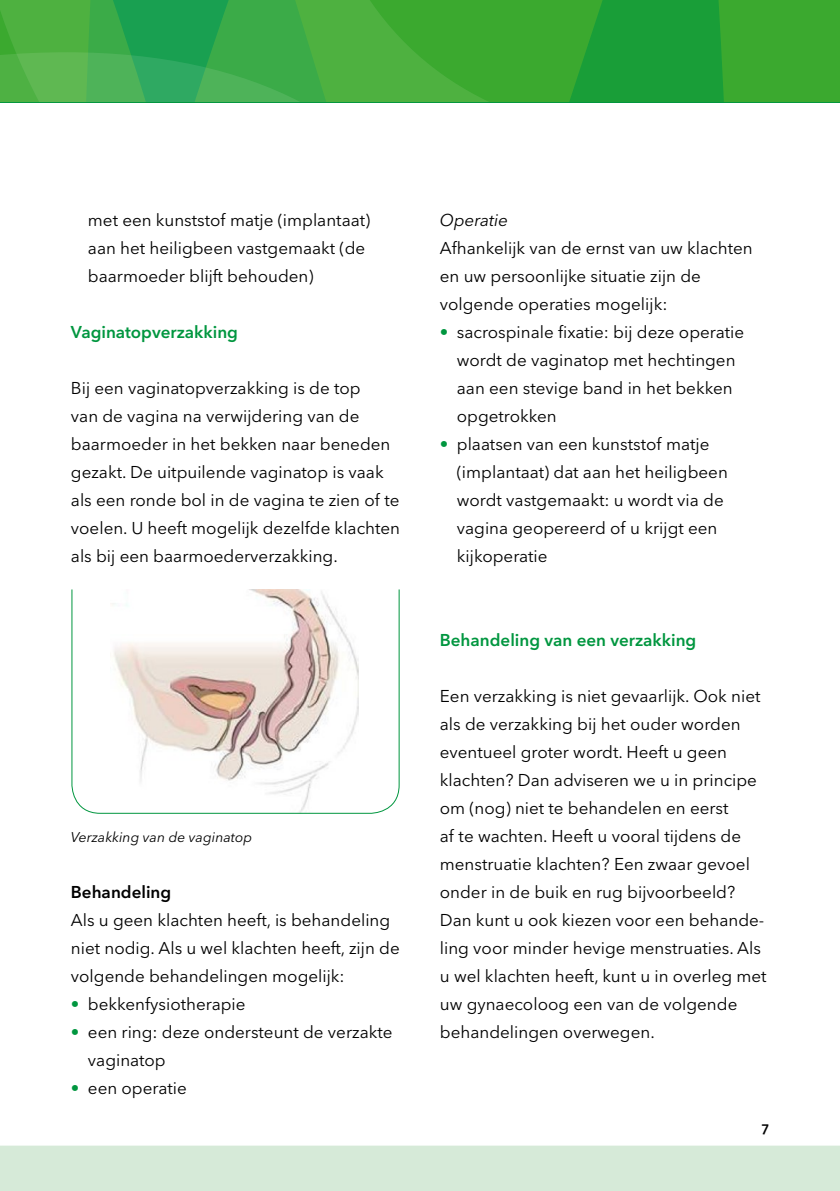
<style>
.page{position:relative;width:840px;height:1191px;background:#fff}
.page>*{position:absolute;margin:0;border:0;box-sizing:border-box;transform-origin:0 0}
.t1{font:17px/28px "Avenir Next LT Pro";color:#000}
.t2{font:600 17px "Avenir Next LT Pro";color:#00963f}
.t3{font:600 17px "Avenir Next LT Pro";color:#000}
.t4{font:italic 17px "Avenir Next LT Pro";color:#000}
.t5{font:italic 14px "Avenir Next LT Pro";color:#000}
.t6{font:600 14px "Avenir Next LT Pro";color:#000}
.s1{color:#00963f}
</style>
<div class="page">
<svg style="left:0;top:0;width:839px;height:102px;background:#36a839"></svg>
<svg style="left:0;top:52px;width:300px;height:50px;background:#45af53"></svg>
<div style="left:0;top:1145px;width:839px;height:46px;background:#d6ead8"></div>
<svg style="left:71px;top:589px;width:329px;height:225px"></svg>
<p class="t1" style="left:88px;top:206px;width:283px">met een kunststof matje (implantaat) aan het heiligbeen vastgemaakt (de baarmoeder blijft behouden)</p>
<p class="t2" style="left:71px;top:322px;width:168px">Vaginatopverzakking</p>
<p class="t1" style="left:71px;top:374px;width:330px">Bij een vaginatopverzakking is de top<br>van de vagina na verwijdering van de baarmoeder in het bekken naar beneden gezakt. De uitpuilende vaginatop is vaak als een ronde bol in de vagina te zien of te voelen. U heeft mogelijk dezelfde klachten als bij een baarmoederverzakking.</p>
<p class="t5" style="left:71px;top:829px;width:183px">Verzakking van de vaginatop</p>
<p class="t3" style="left:71px;top:882px;width:102px">Behandeling</p>
<p class="t1" style="left:71px;top:906px;width:330px">Als u geen klachten heeft, is behandeling niet nodig. Als u wel klachten heeft, zijn de volgende behandelingen mogelijk:</p>
<p class="t1" style="left:71px;top:990px;width:176px"><span class="s1">•</span> bekkenfysiotherapie</p>
<p class="t1" style="left:88px;top:1018px;width:306px;text-indent:-17px"><span class="s1">•</span> een ring: deze ondersteunt de verzakte vaginatop</p>
<p class="t1" style="left:71px;top:1074px;width:117px"><span class="s1">•</span> een operatie</p>
<p class="t4" style="left:439px;top:210px;width:70px">Operatie</p>
<p class="t1" style="left:439px;top:234px;width:314px">Afhankelijk van de ernst van uw klachten en uw persoonlijke situatie zijn de volgende operaties mogelijk:</p>
<p class="t1" style="left:456px;top:318px;width:288px;text-indent:-17px"><span class="s1">•</span> sacrospinale fixatie: bij deze operatie wordt de vaginatop met hechtingen aan een stevige band in het bekken opgetrokken</p>
<p class="t1" style="left:456px;top:430px;width:272px;text-indent:-17px"><span class="s1">•</span> plaatsen van een kunststof matje (implantaat) dat aan het heiligbeen wordt vastgemaakt: u wordt via de vagina geopereerd of u krijgt een kijkoperatie</p>
<p class="t2" style="left:439px;top:630px;width:258px">Behandeling van een verzakking</p>
<p class="t1" style="left:439px;top:682px;width:328px">Een verzakking is niet gevaarlijk. Ook niet als de verzakking bij het ouder worden eventueel groter wordt. Heeft u geen klachten? Dan adviseren we u in principe om (nog) niet te behandelen en eerst<br>af te wachten. Heeft u vooral tijdens de menstruatie klachten? Een zwaar gevoel onder in de buik en rug bijvoorbeeld?<br>Dan kunt u ook kiezen voor een behande&shy;ling voor minder hevige menstruaties. Als u wel klachten heeft, kunt u in overleg met uw gynaecoloog een van de volgende behandelingen overwegen.</p>
<p class="t6" style="left:761px;top:1118px;width:9px">7</p>
</div>
